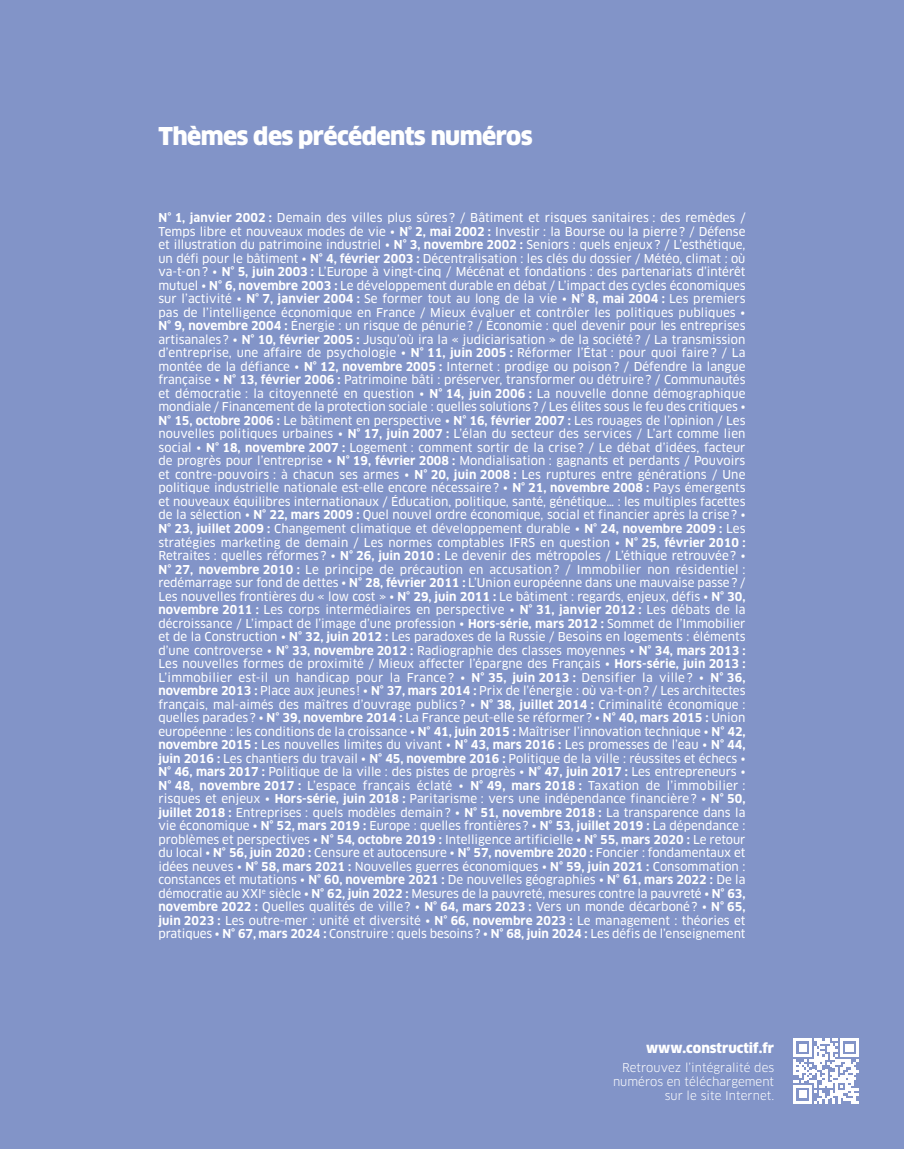
<style>
.page{position:relative;width:904px;height:1149px;background:#fff}
.page>*{position:absolute;margin:0;border:0;box-sizing:border-box;transform-origin:0 0}
.t1{font:900 24px "Clan OT";letter-spacing:-.025em;color:#fff}
.t2{font:900 13.5px "Clan OT";color:#fff}
.t3{font:12px/13.5px "Clan OT News";letter-spacing:-.005em;color:#fff;text-align:justify}
.t4{font:11.85px/14.2px "Clan OT";color:#fff;text-align:right}
.s1{font-family:"Clan OT";font-weight:700}
</style>
<div class="page">
<div style="left:0;top:0;width:904px;height:1148px;background:#8294c8"></div>
<svg style="left:793px;top:1038px;width:65px;height:65px"></svg>
<h1 class="t1" style="left:158px;top:122px;width:376px">Thèmes des précédents numéros</h1>
<p class="t3" style="left:158px;top:211px;width:588px"><span class="s1">N° 1, janvier 2002 :</span> Demain des villes plus sûres ? / Bâtiment et risques sanitaires : des remèdes / Temps libre et nouveaux modes de vie • <span class="s1">N° 2, mai 2002 :</span> Investir : la Bourse ou la pierre? / Défense et illustration du patrimoine industriel • <span class="s1">N° 3, novembre 2002 :</span> Seniors : quels enjeux? / L’esthétique, un défi pour le bâtiment • <span class="s1">N° 4, février 2003 :</span> Décentralisation : les clés du dossier / Météo, climat : où va-t-on? • <span class="s1">N° 5, juin 2003 :</span> L’Europe à vingt-cinq / Mécénat et fondations : des partenariats d’intérêt mutuel • <span class="s1">N° 6, novembre 2003 :</span> Le développement durable en débat / L’impact des cycles économiques sur l’activité • <span class="s1">N° 7, janvier 2004 :</span> Se former tout au long de la vie • <span class="s1">N° 8, mai 2004 :</span> Les premiers pas de l’intelligence économique en France / Mieux évaluer et contrôler les politiques publiques • <span class="s1">N° 9, novembre 2004 :</span> Énergie : un risque de pénurie? / Économie : quel devenir pour les entreprises artisanales? • <span class="s1">N° 10, février 2005 :</span> Jusqu’où ira la « judiciarisation » de la société? / La transmission d’entreprise, une affaire de psychologie • <span class="s1">N° 11, juin 2005 :</span> Réformer l’État : pour quoi faire? / La montée de la défiance • <span class="s1">N° 12, novembre 2005 :</span> Internet : prodige ou poison? / Défendre la langue française • <span class="s1">N° 13, février 2006 :</span> Patrimoine bâti : préserver, transformer ou détruire? / Communautés et démocratie : la citoyenneté en question • <span class="s1">N° 14, juin 2006 :</span> La nouvelle donne démographique mondiale / Financement de la protection sociale : quelles solutions? / Les élites sous le feu des critiques • <span class="s1">N° 15, octobre 2006 :</span> Le bâtiment en perspective • <span class="s1">N° 16, février 2007 :</span> Les rouages de l’opinion / Les nouvelles politiques urbaines • <span class="s1">N° 17, juin 2007 :</span> L’élan du secteur des services / L’art comme lien social • <span class="s1">N° 18, novembre 2007 :</span> Logement : comment sortir de la crise? / Le débat d’idées, facteur de progrès pour l’entreprise • <span class="s1">N° 19, février 2008 :</span> Mondialisation : gagnants et perdants / Pouvoirs et contre-pouvoirs : à chacun ses armes • <span class="s1">N° 20, juin 2008 :</span> Les ruptures entre générations / Une politique industrielle nationale est-elle encore nécessaire? • <span class="s1">N° 21, novembre 2008 :</span> Pays émergents et nouveaux équilibres internationaux / Éducation, politique, santé, génétique… : les multiples facettes de la sélection • <span class="s1">N° 22, mars 2009 :</span> Quel nouvel ordre économique, social et financier après la crise? • <span class="s1">N° 23, juillet 2009 :</span> Changement climatique et développement durable • <span class="s1">N° 24, novembre 2009 :</span> Les stratégies marketing de demain / Les normes comptables IFRS en question • <span class="s1">N° 25, février 2010 :<br></span>Retraites : quelles réformes? • <span class="s1">N° 26, juin 2010 :</span> Le devenir des métropoles / L’éthique retrouvée? • <span class="s1">N° 27, novembre 2010 :</span> Le principe de précaution en accusation? / Immobilier non résidentiel : redémarrage sur fond de dettes • <span class="s1">N° 28, février 2011 :</span> L’Union européenne dans une mauvaise passe? / Les nouvelles frontières du « low cost » • <span class="s1">N° 29, juin 2011 :</span> Le bâtiment : regards, enjeux, défis • <span class="s1">N° 30, novembre 2011 :</span> Les corps intermédiaires en perspective • <span class="s1">N° 31, janvier 2012 :</span> Les débats de la décroissance / L’impact de l’image d’une profession • <span class="s1">Hors-série, mars 2012 :</span> Sommet de l’Immobilier et de la Construction • <span class="s1">N° 32, juin 2012 :</span> Les paradoxes de la Russie / Besoins en logements : éléments d’une controverse • <span class="s1">N° 33, novembre 2012 :</span> Radiographie des classes moyennes • <span class="s1">N° 34, mars 2013 :<br></span>Les nouvelles formes de proximité / Mieux affecter l’épargne des Français • <span class="s1">Hors-série, juin 2013 :<br></span>L’immobilier est-il un handicap pour la France ? • <span class="s1">N° 35, juin 2013 :</span> Densifier la ville ? • <span class="s1">N° 36, novembre 2013 :</span> Place aux jeunes ! • <span class="s1">N° 37, mars 2014 :</span> Prix de l’énergie : où va-t-on? / Les architectes français, mal-aimés des maîtres d’ouvrage publics ? • <span class="s1">N° 38, juillet 2014 :</span> Criminalité économique : quelles parades? • <span class="s1">N° 39, novembre 2014 :</span> La France peut-elle se réformer? • <span class="s1">N° 40, mars 2015 :</span> Union européenne : les conditions de la croissance • <span class="s1">N° 41, juin 2015 :</span> Maîtriser l’innovation technique • <span class="s1">N° 42, novembre 2015 :</span> Les nouvelles limites du vivant • <span class="s1">N° 43, mars 2016 :</span> Les promesses de l’eau • <span class="s1">N° 44, juin 2016 :</span> Les chantiers du travail • <span class="s1">N° 45, novembre 2016 :</span> Politique de la ville : réussites et échecs • <span class="s1">N° 46, mars 2017 :</span> Politique de la ville : des pistes de progrès • <span class="s1">N° 47, juin 2017 :</span> Les entrepreneurs • <span class="s1">N° 48, novembre 2017 :</span> L’espace français éclaté • <span class="s1">N° 49, mars 2018 :</span> Taxation de l’immobilier : risques et enjeux • <span class="s1">Hors-série, juin 2018 :</span> Paritarisme : vers une indépendance financière? • <span class="s1">N° 50, juillet 2018 :</span> Entreprises : quels modèles demain? • <span class="s1">N° 51, novembre 2018 :</span> La transparence dans la vie économique • <span class="s1">N° 52, mars 2019 :</span> Europe : quelles frontières? • <span class="s1">N° 53, juillet 2019 :</span> La dépendance : problèmes et perspectives • <span class="s1">N° 54, octobre 2019 :</span> Intelligence artificielle • <span class="s1">N° 55, mars 2020 :</span> Le retour du local • <span class="s1">N° 56, juin 2020 :</span> Censure et autocensure • <span class="s1">N° 57, novembre 2020 :</span> Foncier : fondamentaux et idées neuves • <span class="s1">N° 58, mars 2021 :</span> Nouvelles guerres économiques • <span class="s1">N° 59, juin 2021 :</span> Consommation : constances et mutations • <span class="s1">N° 60, novembre 2021 :</span> De nouvelles géographies • <span class="s1">N° 61, mars 2022 :</span> De la démocratie au XXI<sup>e</sup> siècle • <span class="s1">N° 62, juin 2022 :</span> Mesures de la pauvreté, mesures contre la pauvreté • <span class="s1">N° 63, novembre 2022 :</span> Quelles qualités de ville? • <span class="s1">N° 64, mars 2023 :</span> Vers un monde décarboné? • <span class="s1">N° 65, juin 2023 :</span> Les outre-mer : unité et diversité • <span class="s1">N° 66, novembre 2023 :</span> Le management : théories et pratiques • <span class="s1">N° 67, mars 2024 :</span> Construire : quels besoins? • <span class="s1">N° 68, juin 2024 :</span> Les défis de l’enseignement</p>
<p class="t2" style="left:646px;top:1039px;width:130px">www.constructif.fr</p>
<p class="t4" style="left:613px;top:1059px;width:163px">Retrouvez l’intégralité des numéros en téléchargement sur le site Internet.</p>
</div>
